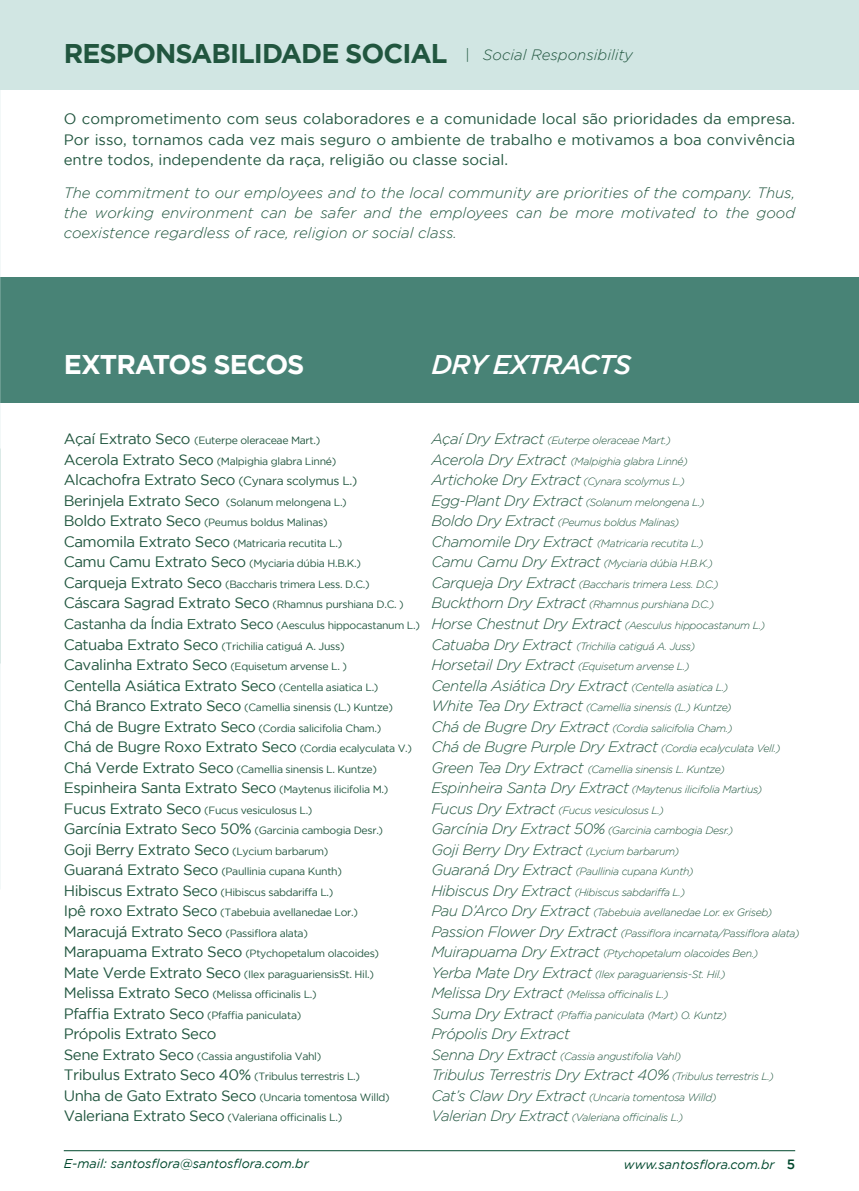
<style>
.page{position:relative;width:859px;height:1191px;background:#fff}
.page>*{position:absolute;margin:0;border:0;box-sizing:border-box;transform-origin:0 0}
.t1{font:700 27px "Gotham";letter-spacing:-.035em;color:#21563f}
.t2{font:700 27px "Gotham";letter-spacing:-.035em;color:#fff}
.t3{font:italic 500 27px "Gotham";letter-spacing:-.035em;color:#fff}
.t4{font:15px/20.2px "Gotham";letter-spacing:-.03em;color:#21563f}
.t5{font:italic 300 15px/20.2px "Gotham";letter-spacing:-.03em;color:#21563f;text-align:justify}
.t6{font:italic 300 15px "Gotham";color:#21563f}
.t7{font:14.25px "Gotham";letter-spacing:-.03em;color:#21563f}
.t8{font:italic 12.75px "Gotham";color:#00482d}
.t9{font:italic 300 10.5px/20.5px "Gotham";letter-spacing:-.03em;color:#21563f}
.t10{font:10.5px/20.5px "Gotham";letter-spacing:-.03em;color:#21563f}
.s1{font-size:15px}
.s2{font-size:12px}
.s3{font-size:10.5px}
.s4{font-weight:500;font-style:normal;font-size:13.5px}
</style>
<div class="page">
<hr style="left:64px;top:1150px;width:731px;height:1px;background:#00482d">
<div style="left:1px;top:0;width:858px;height:89px;background:#d1e6e3"></div>
<div style="left:1px;top:277px;width:858px;height:126px;background:#488376"></div>
<h1 class="t1" style="left:64px;top:38px;width:366px">RESPONSABILIDADE SOCIAL</h1>
<h2 class="t6" style="left:465px;top:46px;width:169px">| Social Responsibility</h2>
<p class="t4" style="left:64px;top:109px;width:733px;text-align:justify">O comprometimento com seus colaboradores e a comunidade local são prioridades da empresa.<br>Por isso, tornamos cada vez mais seguro o ambiente de trabalho e motivamos a boa convivência entre todos, independente da raça, religião ou classe social.</p>
<p class="t5" style="left:64px;top:182px;width:733px">The commitment to our employees and to the local community are priorities of the company. Thus, the working environment can be safer and the employees can be more motivated to the good coexistence regardless of race, religion or social class.</p>
<h1 class="t2" style="left:64px;top:348px;width:168px">EXTRATOS SEC</h1>
<h1 class="t2" style="left:265px;top:348px;width:41px">OS</h1>
<h1 class="t3" style="left:432px;top:349px;width:201px">DRY EXTRACTS</h1>
<p class="t10" style="left:64px;top:430px;width:274px"><span class="s1">Açaí Extrato Seco</span> (Euterpe oleraceae Mart.)<br><span class="s1">Acerola Extrato Seco</span> (Malpighia glabra Linné)</p>
<h2 class="t4" style="left:64px;top:469px;width:295px">Alcachofra Extrato Seco <span class="s2">(Cynara scolymus L.)<br></span>Berinjela Extrato Seco <span class="s3">(Solanum melongena L.)</span></h2>
<p class="t10" style="left:64px;top:512px;width:307px"><span class="s1">Boldo Extrato Seco</span> (Peumus boldus Malinas)<br><span class="s1">Camomila Extrato Seco</span> (Matricaria recutita L.)<br><span class="s1">Camu Camu Extrato Seco</span> (Myciaria dúbia H.B.K.)<br><span class="s1">Carqueja Extrato Seco</span> (Baccharis trimera Less. D.C.)</p>
<h2 class="t4" style="left:64px;top:593px;width:341px">Cáscara Sagrad Extrato Seco <span class="s3">(Rhamnus purshiana D.C. )</span></h2>
<h3 class="t7" style="left:64px;top:616px;width:358px">Castanha da Índia Extrato Seco <span class="s3">(Aesculus hippocastanum L.)</span></h3>
<p class="t10" style="left:64px;top:635px;width:282px"><span class="s1">Catuaba Extrato Seco</span> (Trichilia catiguá A. Juss)</p>
<h2 class="t4" style="left:64px;top:654px;width:316px">Cavalinha Extrato Seco <span class="s3">(Equisetum arvense L. )<br></span>Centella Asiática Extrato Seco <span class="s3">(Centella asiatica L.)</span></h2>
<p class="t10" style="left:64px;top:697px;width:331px"><span class="s1">Chá Branco Extrato Seco</span> (Camellia sinensis (L.) Kuntze)<br><span class="s1">Chá de Bugre Extrato Seco</span> (Cordia salicifolia Cham.)</p>
<h2 class="t4" style="left:64px;top:736px;width:350px">Chá de Bugre Roxo Extrato Seco <span class="s3">(Cordia ecalyculata V.)</span></h2>
<p class="t10" style="left:64px;top:758px;width:315px"><span class="s1">Chá Verde Extrato Seco</span> (Camellia sinensis L. Kuntze)</p>
<h2 class="t4" style="left:64px;top:777px;width:326px">Espinheira Santa Extrato Seco <span class="s3">(Maytenus ilicifolia M.)</span></h2>
<p class="t10" style="left:64px;top:799px;width:321px"><span class="s1">Fucus Extrato Seco</span> (Fucus vesiculosus L.)<br><span class="s1">Garcínia Extrato Seco 50%</span> (Garcinia cambogia Desr.)</p>
<h2 class="t4" style="left:64px;top:839px;width:266px">Goji Berry Extrato Seco <span class="s3">(Lycium barbarum)</span></h2>
<p class="t10" style="left:64px;top:861px;width:296px"><span class="s1">Guaraná Extrato Seco</span> (Paullinia cupana Kunth)<br><span class="s1">Hibiscus Extrato Seco</span> (Hibiscus sabdariffa L.)<br><span class="s1">Ipê roxo Extrato Seco</span> (Tabebuia avellanedae Lor.)</p>
<h2 class="t4" style="left:64px;top:921px;width:246px">Maracujá Extrato Seco <span class="s3">(Passiflora alata)</span></h2>
<p class="t10" style="left:64px;top:943px;width:317px"><span class="s1">Marapuama Extrato Seco</span> (Ptychopetalum olacoides)<br><span class="s1">Mate Verde Extrato Seco</span> (Ilex paraguariensisSt. Hil.)<br><span class="s1">Melissa Extrato Seco</span> (Melissa officinalis L.)<br><span class="s1">Pfaffia Extrato Seco</span> (Pfaffia paniculata)</p>
<h2 class="t4" style="left:64px;top:1023px;width:154px">Própolis Extrato Seco</h2>
<p class="t10" style="left:64px;top:1045px;width:259px"><span class="s1">Sene Extrato Seco</span> (Cassia angustifolia Vahl)</p>
<h2 class="t4" style="left:64px;top:1064px;width:298px">Tribulus Extrato Seco 40% <span class="s3">(Tribulus terrestris L.)</span></h2>
<p class="t10" style="left:64px;top:1086px;width:327px"><span class="s1">Unha de Gato Extrato Seco</span> (Uncaria tomentosa Willd)<br><span class="s1">Valeriana Extrato Seco</span> (Valeriana officinalis L.)</p>
<p class="t9" style="left:431px;top:430px;width:258px"><span class="s1">Açaí Dry Extract</span> (Euterpe oleraceae Mart.)<br><span class="s1">Acerola Dry Extract</span> (Malpighia glabra Linné)</p>
<h2 class="t5" style="left:431px;top:470px;width:255px">Artichoke Dry Extract <span class="s3">(Cynara scolymus L.)</span></h2>
<p class="t9" style="left:431px;top:492px;width:335px"><span class="s1">Egg-Plant Dry Extract</span> (Solanum melongena L.)<br><span class="s1">Boldo Dry Extract</span> (Peumus boldus Malinas)<br><span class="s1">Chamomile Dry Extract</span> (Matricaria recutita L.)<br><span class="s1">Camu Camu Dry Extract</span> (Myciaria dúbia H.B.K.)<br><span class="s1">Carqueja Dry Extract</span> (Baccharis trimera Less. D.C.)<br><span class="s1">Buckthorn Dry Extract</span> (Rhamnus purshiana D.C.)<br><span class="s1">Horse Chestnut Dry Extract</span> (Aesculus hippocastanum L.)<br><span class="s1">Catuaba Dry Extract</span> (Trichilia catiguá A. Juss)<br><span class="s1">Horsetail Dry Extract</span> (Equisetum arvense L.)</p>
<h2 class="t5" style="left:431px;top:675px;width:299px">Centella Asiática Dry Extract <span class="s3">(Centella asiatica L.)</span></h2>
<p class="t9" style="left:431px;top:697px;width:303px"><span class="s1">White Tea Dry Extract</span> (Camellia sinensis (L.) Kuntze)<br><span class="s1">Chá de Bugre Dry Extract</span> (Cordia salicifolia Cham.)</p>
<h2 class="t5" style="left:431px;top:736px;width:351px">Chá de Bugre Purple Dry Extract <span class="s3">(Cordia ecalyculata Vell.)</span></h2>
<p class="t9" style="left:431px;top:758px;width:332px"><span class="s1">Green Tea Dry Extract</span> (Camellia sinensis L. Kuntze)<br><span class="s1">Espinheira Santa Dry Extract</span> (Maytenus ilicifolia Martius)<br><span class="s1">Fucus Dry Extract</span> (Fucus vesiculosus L.)<br><span class="s1">Garcínia Dry Extract 50%</span> (Garcinia cambogia Desr.)</p>
<h2 class="t5" style="left:431px;top:839px;width:250px">Goji Berry Dry Extract <span class="s3">(Lycium barbarum)</span></h2>
<p class="t9" style="left:431px;top:861px;width:370px"><span class="s1">Guaraná Dry Extract</span> (Paullinia cupana Kunth)<br><span class="s1">Hibiscus Dry Extract</span> (Hibiscus sabdariffa L.)<br><span class="s1">Pau D’Arco Dry Extract</span> (Tabebuia avellanedae Lor. ex Griseb)<br><span class="s1">Passion Flower Dry Extract</span> (Passiflora incarnata/Passiflora alata)<br><span class="s1">Muirapuama Dry Extract</span> (Ptychopetalum olacoides Ben.)<br><span class="s1">Yerba Mate Dry Extract</span> (Ilex paraguariensis-St. Hil.)<br><span class="s1">Melissa Dry Extract</span> (Melissa officinalis L.)<br><span class="s1">Suma Dry Extract</span> (Pfaffia paniculata (Mart) O. Kuntz)</p>
<h2 class="t5" style="left:431px;top:1023px;width:140px">Própolis Dry Extract</h2>
<p class="t9" style="left:431px;top:1045px;width:251px"><span class="s1">Senna Dry Extract</span> (Cassia angustifolia Vahl)</p>
<h2 class="t5" style="left:431px;top:1064px;width:344px">Tribulus Terrestris Dry Extract 40% <span class="s3">(Tribulus terrestris L.)</span></h2>
<p class="t9" style="left:431px;top:1086px;width:287px"><span class="s1">Cat’s Claw Dry Extract</span> (Uncaria tomentosa Willd)<br><span class="s1">Valerian Dry Extract</span> (Valeriana officinalis L.)</p>
<p class="t8" style="left:64px;top:1156px;width:247px">E-mail: santosflora@santosflora.com.br</p>
<p class="t8" style="left:624px;top:1157px;width:173px">www.santosflora.com.br <span class="s4">5</span></p>
</div>
